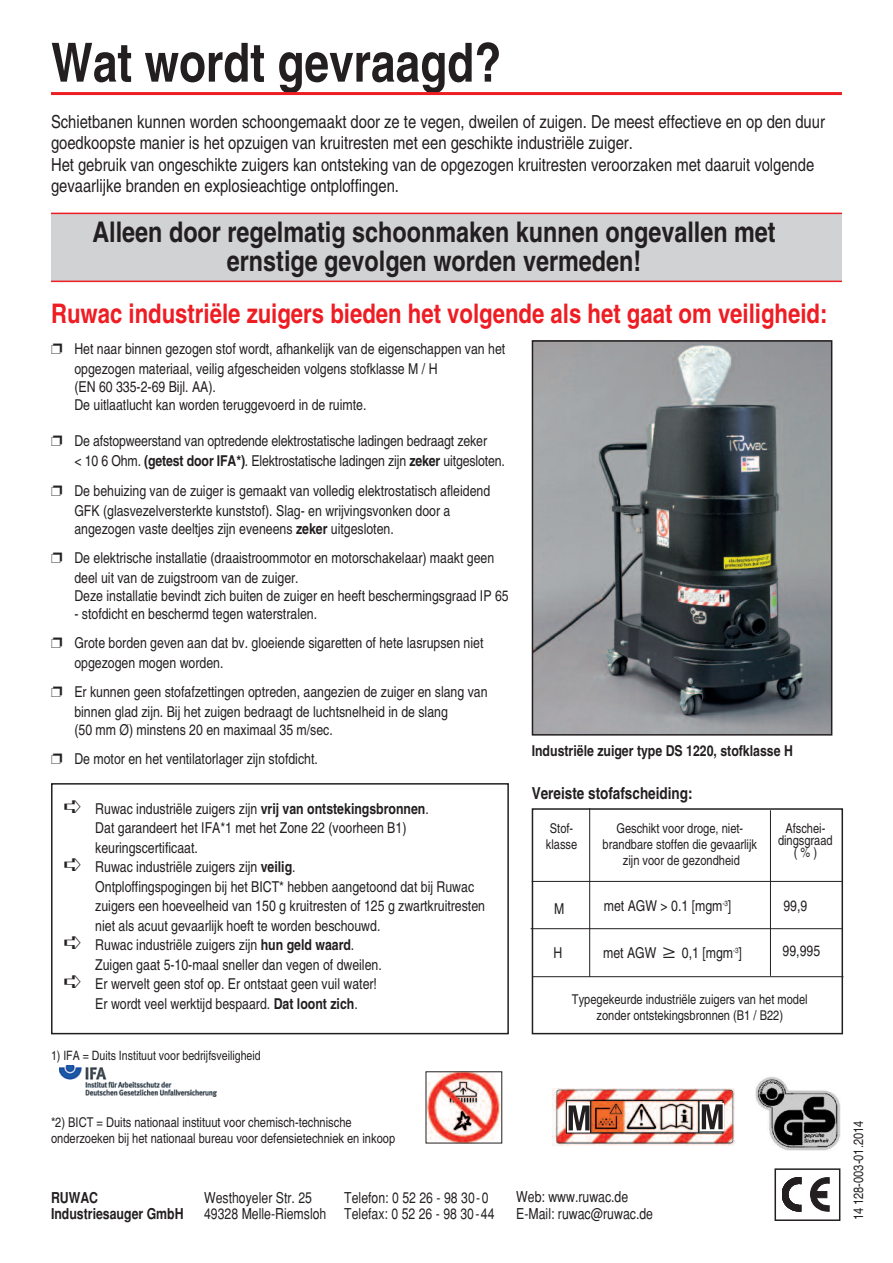
<style>
.page{position:relative;width:893px;height:1263px;background:#fff}
.page>*{position:absolute;margin:0;border:0;box-sizing:border-box;transform-origin:0 0}
.t1{font:700 condensed 54px "Helvetica";color:#231f20}
.t2{font:700 condensed 28.5px/28.5px "Helvetica";color:#231f20;text-align:center}
.t3{font:700 condensed 27px "Helvetica";color:#ee1d23}
.t4{font:condensed 18px/21.6px "Helvetica";color:#231f20}
.t5{font:700 condensed 16.5px "Helvetica";color:#231f20}
.t6{font:condensed 15px/20px "Helvetica";color:#231f20}
.t7{font:700 condensed 15px/16.5px "Helvetica";color:#231f20}
.t8{font:condensed 13.5px/16.2px "Helvetica";color:#231f20;text-align:center}
.t9{font:condensed 12.9px "Helvetica";color:#231f20}
.t10{font:condensed 7.5px "Helvetica";color:#231f20}
.s1{font-weight:700}
.s2{font-size:15px}
.s3{font-weight:700;font-size:18px}
</style>
<div class="page">
<div style="left:51px;top:783px;width:458px;height:251px;border:2px solid #231f20"></div>
<div style="left:532px;top:808px;width:311px;height:226px;border:2px solid #231f20"></div>
<div style="left:51px;top:213px;width:791px;height:68px;background:#d1d2d4"></div>
<hr style="left:532px;top:881px;width:311px;height:1px;background:#231f20">
<hr style="left:531px;top:928px;width:311px;height:1px;background:#231f20">
<hr style="left:532px;top:976px;width:311px;height:1px;background:#231f20">
<hr style="left:589px;top:808px;width:1px;height:169px;background:#231f20">
<hr style="left:770px;top:810px;width:1px;height:166px;background:#231f20">
<hr style="left:51px;top:92px;width:791px;height:3px;background:#ee1d23">
<hr style="left:51px;top:213px;width:791px;height:1px;background:#ee1d23">
<hr style="left:51px;top:281px;width:791px;height:1px;background:#ee1d23">
<img style="left:59px;top:1065px;width:158px;height:31px">
<svg style="left:782px;top:1177px;width:19px;height:34px"></svg>
<svg style="left:810px;top:1177px;width:19px;height:34px"></svg>
<div style="left:774px;top:1168px;width:66px;height:53px;border:2px solid #231f20"></div>
<img style="left:428px;top:1073px;width:72px;height:68px">
<img style="left:552px;top:1088px;width:183px;height:58px">
<svg style="left:568px;top:1105px;width:22px;height:27px"></svg>
<svg style="left:701px;top:1104px;width:22px;height:27px"></svg>
<img style="left:756px;top:1077px;width:84px;height:74px">
<img style="left:535px;top:343px;width:294px;height:390px">
<div style="left:532px;top:340px;width:300px;height:396px;border:2px solid #231f20"></div>
<h1 class="t1" style="left:51px;top:31px;width:452px">Wat wordt gevraagd?</h1>
<p class="t4" style="left:51px;top:111px;width:775px">Schietbanen kunnen worden schoongemaakt door ze te vegen, dweilen of zuigen. De meest effectieve en op den duur goedkoopste manier is het opzuigen van kruitresten met een geschikte industriële zuiger.<br>Het gebruik van ongeschikte zuigers kan ontsteking van de opgezogen kruitresten veroorzaken met daaruit volgende gevaarlijke branden en explosieachtige ontploffingen.</p>
<h2 class="t2" style="left:92px;top:218px;width:685px">Alleen door regelmatig schoonmaken kunnen ongevallen met ernstige gevolgen worden vermeden!</h2>
<h3 class="t3" style="left:51px;top:298px;width:778px">Ruwac industriële zuigers bieden het volgende als het gaat om veiligheid:</h3>
<p class="t6" style="left:74px;top:339px;width:432px;text-indent:-23px">❐ Het naar binnen gezogen stof wordt, afhankelijk van de eigenschappen van het opgezogen materiaal, veilig afgescheiden volgens stofklasse M / H</p>
<p class="t6" style="left:74px;top:378px;width:293px;line-height:18px">(EN 60 335-2-69 Bijl. AA).<br>De uitlaatlucht kan worden teruggevoerd in de ruimte.</p>
<p class="t6" style="left:74px;top:431px;width:432px;text-indent:-23px">❐ De afstopweerstand van optredende elektrostatische ladingen bedraagt zeker<br>&lt; 10 6 Ohm. <span class="s1">(getest door IFA*)</span>. Elektrostatische ladingen zijn <span class="s1">zeker</span> uitgesloten.</p>
<p class="t6" style="left:74px;top:480px;width:417px;text-indent:-23px">❐ De behuizing van de zuiger is gemaakt van volledig elektrostatisch afleidend<br>GFK (glasvezelversterkte kunststof). Slag- en wrijvingsvonken door a</p>
<p class="t6" style="left:51px;top:514px;width:445px;line-height:29.2px;text-indent:23px">angezogen vaste deeltjes zijn eveneens <span class="s1">zeker</span> uitgesloten.<br>❐ De elektrische installatie (draaistroommotor en motorschakelaar) maakt geen</p>
<p class="t6" style="left:74px;top:569px;width:436px;line-height:18px">deel uit van de zuigstroom van de zuiger.<br>Deze installatie bevindt zich buiten de zuiger en heeft beschermingsgraad IP 65</p>
<p class="t6" style="left:51px;top:599px;width:434px;line-height:29.2px;text-indent:23px">- stofdicht en beschermd tegen waterstralen.<br>❐ Grote borden geven aan dat bv. gloeiende sigaretten of hete lasrupsen niet</p>
<p class="t6" style="left:51px;top:648px;width:438px;line-height:29.2px;text-indent:23px">opgezogen mogen worden.<br>❐ Er kunnen geen stofafzettingen optreden, aangezien de zuiger en slang van</p>
<p class="t6" style="left:74px;top:703px;width:375px;line-height:18px">binnen glad zijn. Bij het zuigen bedraagt de luchtsnelheid in de slang (50 mm Ø) minstens 20 en maximaal 35 m/sec.</p>
<p class="t6" style="left:51px;top:749px;width:268px">❐ De motor en het ventilatorlager zijn stofdicht.</p>
<p class="t6" style="left:64px;top:799px;width:367px">➪ Ruwac industriële zuigers zijn <span class="s1">vrij van ontstekingsbronnen</span>.</p>
<p class="t6" style="left:95px;top:818px;width:313px">Dat garandeert het IFA*1 met het Zone 22 (voorheen B1)</p>
<p class="t6" style="left:95px;top:838px;width:104px">keuringscertificaat.</p>
<p class="t6" style="left:64px;top:857px;width:233px">➪ Ruwac industriële zuigers zijn <span class="s1">veilig</span>.</p>
<p class="t6" style="left:95px;top:877px;width:380px">Ontploffingspogingen bij het BICT* hebben aangetoond dat bij Ruwac</p>
<p class="t6" style="left:95px;top:896px;width:391px">zuigers een hoeveelheid van 150 g kruitresten of 125 g zwartkruitresten</p>
<p class="t6" style="left:95px;top:916px;width:287px">niet als acuut gevaarlijk hoeft te worden beschouwd.</p>
<p class="t6" style="left:64px;top:935px;width:292px">➪ Ruwac industriële zuigers zijn <span class="s1">hun geld waard</span>.</p>
<p class="t6" style="left:95px;top:955px;width:288px">Zuigen gaat 5-10-maal sneller dan vegen of dweilen.</p>
<p class="t6" style="left:64px;top:974px;width:315px">➪ Er wervelt geen stof op. Er ontstaat geen vuil water!</p>
<p class="t6" style="left:95px;top:994px;width:264px">Er wordt veel werktijd bespaard. <span class="s1">Dat loont zich</span>.</p>
<p class="t9" style="left:130px;top:852px;width:169px">*IFA = Institut für Arbeitssicherheit</p>
<p class="t9" style="left:171px;top:883px;width:240px">beim Bundesamt für Wehrtechnik und Beschaffung</p>
<p class="t9" style="left:51px;top:1048px;width:211px">1) IFA = Duits Instituut voor bedrijfsveiligheid</p>
<p class="t8" style="left:51px;top:1114px;width:346px;text-align:left">*2) BICT = Duits nationaal instituut voor chemisch-technische onderzoeken bij het nationaal bureau voor defensietechniek en inkoop</p>
<p class="t7" style="left:532px;top:742px;width:263px">Industriële zuiger type DS 1220, stofklasse H</p>
<p class="t5" style="left:532px;top:783px;width:162px">Vereiste stofafscheiding:</p>
<p class="t8" style="left:546px;top:820px;width:33px;text-align:left">Stof&shy;klasse</p>
<p class="t8" style="left:603px;top:820px;width:156px">Geschikt voor droge, niet&shy;brandbare stoffen die gevaarlijk zijn voor de gezondheid</p>
<p class="t8" style="left:778px;top:822px;width:56px;line-height:12px">Afschei&shy;dingsgraad (%)</p>
<p class="t6" style="left:554px;top:898px;width:12px">M</p>
<p class="t6" style="left:604px;top:896px;width:120px">met AGW &gt; 0.1 [mgm</p>
<p class="t6" style="left:783px;top:896px;width:25px">99,9</p>
<p class="t10" style="left:722px;top:899px;width:10px">-3<span class="s2">]</span></p>
<p class="t6" style="left:553px;top:943px;width:10px">H</p>
<p class="t6" style="left:603px;top:943px;width:140px">met AGW <span class="s3">≥</span> 0,1 [mgm<sup>-3</sup>]</p>
<p class="t6" style="left:783px;top:940px;width:39px">99,995</p>
<p class="t8" style="left:572px;top:991px;width:237px">Typegekeurde industriële zuigers van het model zonder ontstekingsbronnen (B1 / B22)</p>
<p class="t7" style="left:51px;top:1189px;width:134px">RUWAC<br>Industriesauger GmbH</p>
<p class="t6" style="left:204px;top:1189px;width:124px;line-height:16.5px">Westhoyeler Str. 25<br>49328 Melle-Riemsloh</p>
<p class="t6" style="left:344px;top:1189px;width:152px;line-height:16.5px">Telefon: 0 52 26 - 98 30-0<br>Telefax: 0 52 26 - 98 30-44</p>
<p class="t6" style="left:516px;top:1189px;width:138px;line-height:16.5px">Web: www.ruwac.de<br>E-Mail: ruwac@ruwac.de</p>
<p class="t8" style="left:850px;top:1220px;width:101px;rotate:-90deg">14 128-003-01.2014</p>
</div>
